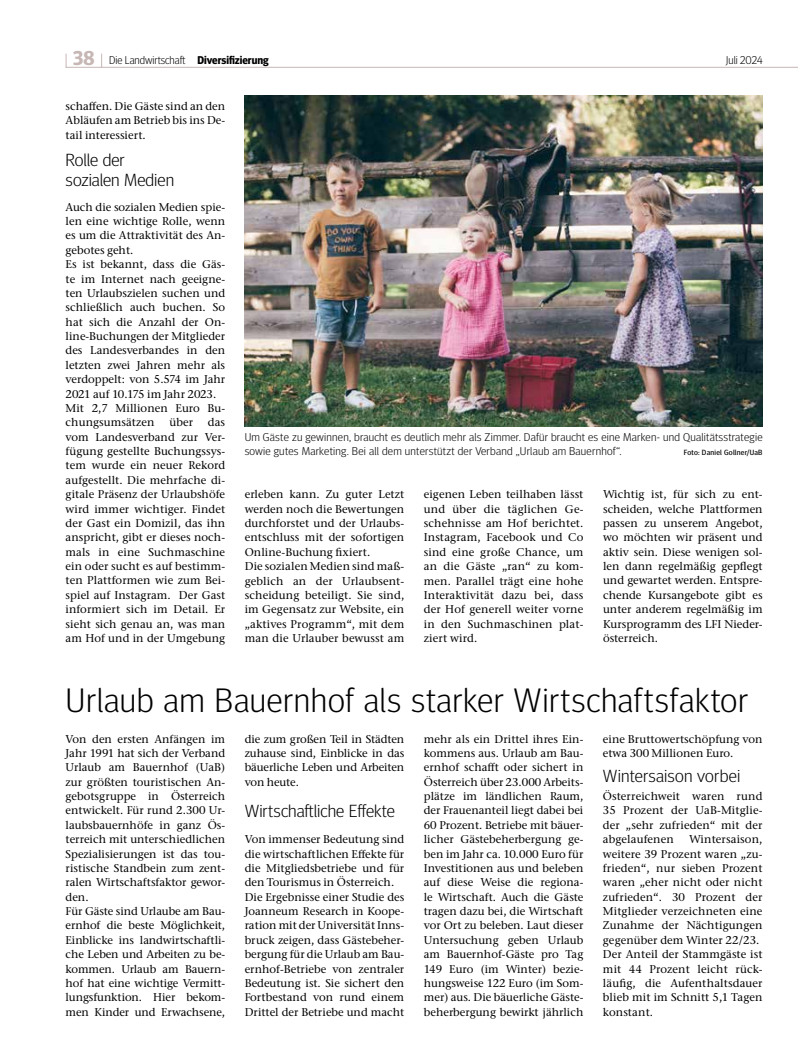
<style>
.page{position:relative;width:798px;height:1063px;background:#fff}
.page>*{position:absolute;margin:0;border:0;box-sizing:border-box;transform-origin:0 0}
.t1{font:300 33.75px "Meta Head OT";letter-spacing:.02em;color:#000;scale:1.05 1}
.t2{font:300 17.5px/20px "Meta Head OT";letter-spacing:.005em;color:#000;scale:1.05 1}
.t3{font:500 11.25px/14.4px "Stone Serif ITC Pro";color:#000;text-align:justify}
.t4{font:300 11.25px/14.4px "Meta Head OT";letter-spacing:.02em;color:#000;scale:1.05 1}
.t5{font:300 11.25px "Meta Head OT";color:#000}
.t6{font:7.5px "Meta Head OT";letter-spacing:.03em;color:#000;scale:1.05 1}
.s1{font-weight:700;font-size:20px;color:#c6b7b4}
.s2{font-weight:700}
</style>
<div class="page">
<hr style="left:66px;top:67px;width:731px;height:1px;background:#c6b7b4">
<svg style="left:101px;top:54px;width:1px;height:13px"></svg>
<svg style="left:66px;top:54px;width:1px;height:13px"></svg>
<img style="left:244px;top:96px;width:518px;height:330px">
<p class="t5" style="left:73px;top:53px;width:197px"><span class="s1">38</span> Die Landwirtschaft <span class="s2">Diversifizierung</span></p>
<p class="t5" style="left:725px;top:53px;width:38px">Juli 2024</p>
<p class="t3" style="left:66px;top:99px;width:161px">schaffen. Die Gäste sind an den Abläufen am Betrieb bis ins De&shy;tail interessiert.</p>
<h2 class="t2" style="left:66px;top:149px;width:105px">Rolle der sozialen Medien</h2>
<p class="t3" style="left:66px;top:200px;width:161px;text-align:left">Auch die sozialen Medien spie&shy;len eine wichtige Rolle, wenn es um die Attraktivität des An&shy;gebotes geht.<br>Es ist bekannt, dass die Gäs&shy;te im Internet nach geeigne&shy;ten Urlaubszielen suchen und schließlich auch buchen. So hat sich die Anzahl der On&shy;line-Buchungen der Mitglieder des Landesverbandes in den letzten zwei Jahren mehr als verdoppelt: von 5.574 im Jahr<br>2021 auf 10.175 im Jahr 2023.<br>Mit 2,7 Millionen Euro Bu&shy;chungsumsätzen</p>
<p class="t3" style="left:66px;top:415px;width:161px;text-indent:142px">das vom Landesverband zur Ver&shy;fügung gestellte Buchungssys&shy;tem wurde ein neuer Rekord aufgestellt. Die mehrfache di&shy;gitale Präsenz der Urlaubshöfe wird immer wichtiger. Findet der Gast ein Domizil, das ihn anspricht, gibt er dieses noch&shy;mals in eine Suchmaschine ein oder sucht es auf bestimm&shy;ten Plattformen wie zum Bei&shy;spiel auf Instagram. Der Gast informiert sich im Detail. Er sieht sich genau an, was man am Hof und in der Umgebung</p>
<p class="t3" style="left:169px;top:415px;width:25px">über</p>
<p class="t4" style="left:244px;top:429px;width:494px">Um Gäste zu gewinnen, braucht es deutlich mehr als Zimmer. Dafür braucht es eine Marken- und Qualitätsstrategie sowie gutes Marketing. Bei all dem unterstützt der Verband „Urlaub am Bauernhof“.</p>
<p class="t6" style="left:683px;top:448px;width:76px">Foto: Daniel Gollner/UaB</p>
<p class="t3" style="left:603px;top:487px;width:161px">Wichtig ist, für sich zu ent&shy;scheiden, welche Plattformen passen zu unserem Angebot, wo möchten wir präsent und aktiv sein. Diese wenigen sol&shy;len dann regelmäßig gepflegt und gewartet werden. Entspre&shy;chende Kursangebote gibt es unter anderem regelmäßig im Kursprogramm des LFI Nieder&shy;österreich.</p>
<p class="t3" style="left:244px;top:487px;width:161px;text-align:left">erleben kann. Zu guter Letzt werden noch die Bewertungen durchforstet und der Urlaubs&shy;entschluss mit der sofortigen<br>Online-Buchung fixiert.<br>Die sozialen Medien sind maß&shy;geblich an der Urlaubsent&shy;scheidung beteiligt. Sie sind, im Gegensatz zur Website, ein „aktives Programm“, mit dem man die Urlauber bewusst am</p>
<p class="t3" style="left:423px;top:487px;width:161px">eigenen Leben teilhaben lässt und über die täglichen Ge&shy;schehnisse am Hof berichtet.<br>Instagram, Facebook und Co sind eine große Chance, um an die Gäste „ran“ zu kom&shy;men. Parallel trägt eine hohe Interaktivität dazu bei, dass der Hof generell weiter vorne in den Suchmaschinen plat&shy;ziert wird.</p>
<h1 class="t1" style="left:66px;top:679px;width:651px">Urlaub am Bauernhof als starker Wirtschaftsfaktor</h1>
<p class="t3" style="left:66px;top:732px;width:161px;text-align:left">Von den ersten Anfängen im<br>Jahr 1991 hat sich der Verband<br>Urlaub am Bauernhof (UaB) zur größten touristischen An&shy;gebotsgruppe in Österreich entwickelt. Für rund 2.300 Ur&shy;laubsbauernhöfe in ganz Ös&shy;terreich mit unterschiedlichen<br>Spezialisierungen ist das tou&shy;ristische Standbein zum zent&shy;ralen Wirtschaftsfaktor gewor&shy;den.<br>Für Gäste sind Urlaube am Bau&shy;ernhof die beste Möglichkeit,<br>Einblicke ins landwirtschaftli&shy;che Leben und Arbeiten zu be&shy;kommen. Urlaub am Bauern&shy;hof hat eine wichtige Vermitt&shy;lungsfunktion. Hier bekom&shy;men Kinder und Erwachsene,</p>
<p class="t3" style="left:244px;top:732px;width:161px">die zum großen Teil in Städten zuhause sind, Einblicke in das bäuerliche Leben und Arbeiten von heute.</p>
<h2 class="t2" style="left:244px;top:800px;width:144px">Wirtschaftliche Effekte</h2>
<p class="t3" style="left:244px;top:832px;width:161px;text-align:left">Von immenser Bedeutung sind die wirtschaftlichen Effekte für die Mitgliedsbetriebe und für den Tourismus in Österreich.<br>Die Ergebnisse einer Studie des<br>Joanneum Research in Koope&shy;ration mit der Universität Inns&shy;bruck zeigen, dass Gästebeher&shy;bergung für die Urlaub am Bau&shy;ernhof-Betriebe von zentraler<br>Bedeutung ist. Sie sichert den<br>Fortbestand von rund einem<br>Drittel der Betriebe und macht</p>
<p class="t3" style="left:423px;top:732px;width:161px">mehr als ein Drittel ihres Ein&shy;kommens aus. Urlaub am Bau&shy;ernhof schafft oder sichert in Österreich über 23.000 Arbeits&shy;plätze im ländlichen Raum, der Frauenanteil liegt dabei bei 60 Prozent. Betriebe mit bäuer&shy;licher Gästebeherbergung ge&shy;ben im Jahr ca. 10.000 Euro für Investitionen aus und beleben auf diese Weise die regiona&shy;le Wirtschaft. Auch die Gäste tragen dazu bei, die Wirtschaft vor Ort zu beleben. Laut dieser Untersuchung geben Urlaub am Bauernhof-Gäste pro Tag 149 Euro (im Winter) bezie&shy;hungsweise 122 Euro (im Som&shy;mer) aus. Die bäuerliche Gäste&shy;beherbergung bewirkt jährlich</p>
<p class="t3" style="left:602px;top:732px;width:161px">eine Bruttowertschöpfung von etwa 300 Millionen Euro.</p>
<h2 class="t2" style="left:602px;top:765px;width:132px">Wintersaison vorbei</h2>
<p class="t3" style="left:602px;top:789px;width:161px">Österreichweit waren rund 35 Prozent der UaB-Mitglie&shy;der „sehr zufrieden“ mit der abgelaufenen</p>
<p class="t3" style="left:602px;top:832px;width:161px;text-align:left;text-indent:86px">Wintersaison, weitere 39 Prozent waren „zu&shy;frieden“, nur sieben Prozent waren „eher nicht oder nicht zufrieden“. 30 Prozent der<br>Mitglieder verzeichneten eine<br>Zunahme der Nächtigungen gegenüber dem Winter 22/23.<br>Der Anteil der Stammgäste ist mit 44 Prozent leicht rück&shy;läufig, die Aufenthaltsdauer blieb mit im Schnitt 5,1 Tagen konstant.</p>
</div>
